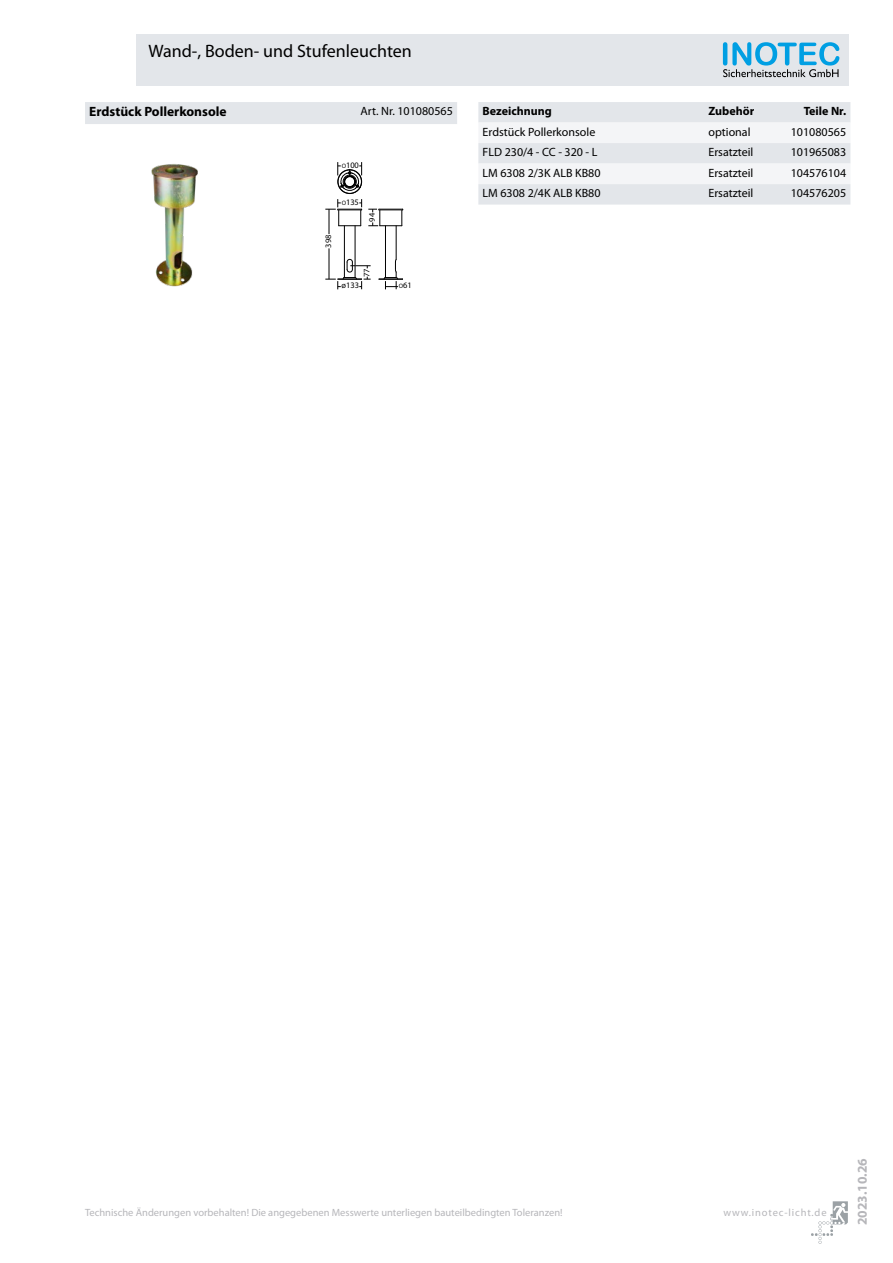
<style>
.page{position:relative;width:893px;height:1263px;background:#fff}
.page>*{position:absolute;margin:0;border:0;box-sizing:border-box;transform-origin:0 0}
.t1{font:18px "Myriad Pro";color:#000}
.t2{font:700 13.5px "Myriad Pro";color:#000}
.t3{font:700 13.5px "Myriad Pro";color:#b6b6ba}
.t4{font:12px "Myriad Pro";color:#000}
.t5{font:700 12px "Myriad Pro";color:#000}
.t6{font:10.5px "Myriad Pro";color:#b6b6ba}
.t7{font:10.5px "Myriad Pro";letter-spacing:.08em;color:#b6b6ba}
.t8{font:8.4px "Myriad Pro";color:#000}
.s1{font-size:6.3px}
</style>
<div class="page">
<svg style="left:811px;top:1201px;width:37px;height:43px"></svg>
<div style="left:85px;top:102px;width:372px;height:22px;background:#e3e6ea"></div>
<img style="left:151px;top:164px;width:47px;height:123px">
<hr style="left:329px;top:248px;width:1px;height:31px;background:#000">
<hr style="left:355px;top:226px;width:1px;height:52px;background:#000">
<hr style="left:344px;top:226px;width:1px;height:52px;background:#000">
<svg style="left:325px;top:259px;width:46px;height:30px"></svg>
<svg style="left:325px;top:199px;width:37px;height:35px"></svg>
<hr style="left:396px;top:226px;width:1px;height:33px;background:#000">
<hr style="left:385px;top:226px;width:1px;height:52px;background:#000">
<svg style="left:379px;top:259px;width:24px;height:30px"></svg>
<svg style="left:368px;top:209px;width:35px;height:17px"></svg>
<div style="left:338px;top:169px;width:24px;height:25px;border:1px solid #000;border-radius:50%"></div>
<svg style="left:337px;top:162px;width:25px;height:29px"></svg>
<div style="left:136px;top:34px;width:712px;height:51px;background:#e3e6ea"></div>
<svg style="left:723px;top:42px;width:116px;height:35px"></svg>
<svg style="left:478px;top:102px;width:372px;height:103px"></svg>
<h1 class="t1" style="left:149px;top:40px;width:265px">Wand-, Boden- und Stufenleuchten</h1>
<p class="t2" style="left:89px;top:103px;width:139px">Erdstück Pollerkonsole</p>
<p class="t4" style="left:361px;top:104px;width:94px">Art. Nr. 101080565</p>
<p class="t8" style="left:342px;top:160px;width:19px"><span class="s1">O</span>100</p>
<p class="t8" style="left:323px;top:248px;width:14px;rotate:-90deg">398</p>
<p class="t8" style="left:342px;top:197px;width:19px"><span class="s1">O</span>135</p>
<p class="t8" style="left:367px;top:222px;width:10px;rotate:-90deg">94</p>
<p class="t8" style="left:362px;top:277px;width:10px;rotate:-90deg">77</p>
<p class="t8" style="left:342px;top:280px;width:19px">ø133</p>
<p class="t8" style="left:399px;top:280px;width:14px"><span class="s1">O</span>61</p>
<p class="t5" style="left:483px;top:103px;width:71px">Bezeichnung</p>
<p class="t5" style="left:708px;top:103px;width:47px">Zubehör</p>
<p class="t5" style="left:804px;top:103px;width:44px">Teile Nr.</p>
<p class="t4" style="left:483px;top:124px;width:114px">Erdstück Pollerkonsole</p>
<p class="t4" style="left:708px;top:124px;width:44px">optional</p>
<p class="t4" style="left:791px;top:124px;width:57px">101080565</p>
<p class="t4" style="left:483px;top:145px;width:116px">FLD 230/4 - CC - 320 - L</p>
<p class="t4" style="left:708px;top:145px;width:46px">Ersatzteil</p>
<p class="t4" style="left:791px;top:145px;width:57px">101965083</p>
<p class="t4" style="left:483px;top:165px;width:119px">LM 6308 2/3K ALB KB80</p>
<p class="t4" style="left:708px;top:165px;width:46px">Ersatzteil</p>
<p class="t4" style="left:791px;top:165px;width:57px">104576104</p>
<p class="t4" style="left:483px;top:186px;width:119px">LM 6308 2/4K ALB KB80</p>
<p class="t4" style="left:708px;top:186px;width:46px">Ersatzteil</p>
<p class="t4" style="left:791px;top:186px;width:57px">104576205</p>
<p class="t6" style="left:85px;top:1205px;width:479px">Technische Änderungen vorbehalten! Die angegebenen Messwerte unterliegen bauteilbedingten Toleranzen!</p>
<p class="t7" style="left:723px;top:1205px;width:105px">www.inotec-licht.de</p>
<p class="t3" style="left:854px;top:1225px;width:68px;rotate:-90deg">2023.10.26</p>
</div>
